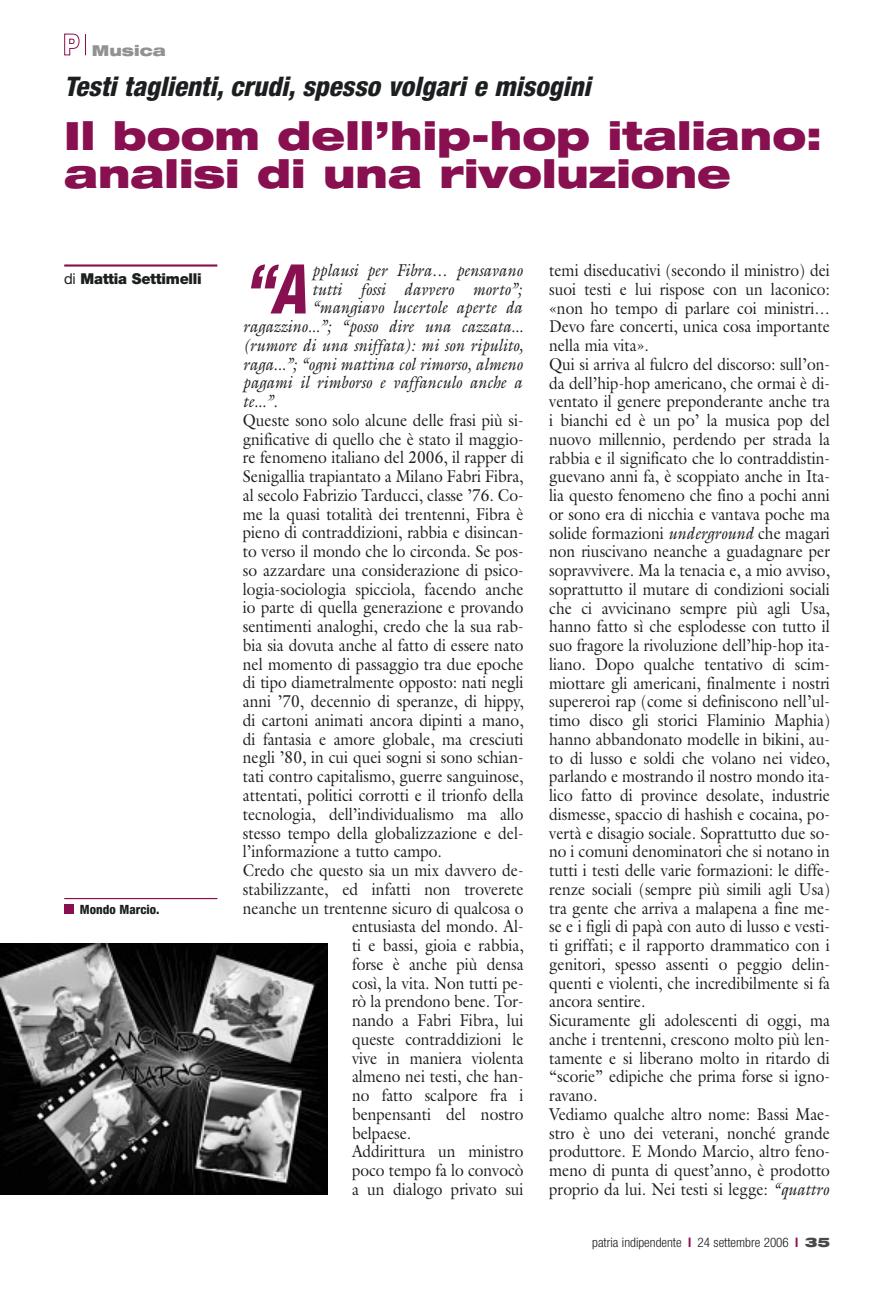
<style>
.page{position:relative;width:893px;height:1296px;background:#fff}
.page>*{position:absolute;margin:0;border:0;box-sizing:border-box;transform-origin:0 0}
.t1{font:italic 800 condensed 68.55px "Helvetica Neue";color:#880f50;scale:.9 1}
.t2{font:900 expanded 39px/37.5px "Helvetica Neue";color:#880f50}
.t3{font:italic 800 condensed 27px "Helvetica Neue";color:#1c1f20}
.t4{font:17.25px/18.8px "Galliard";color:#1c1f20;scale:.9 1}
.t5{font:italic 17.25px "Galliard";color:#1c1f20;scale:.9 1}
.t6{font:900 15px "Helvetica Neue";letter-spacing:-.02em;color:#1c1f20}
.t7{font:900 expanded 15px "Helvetica Neue";color:#909293}
.t8{font:300 condensed 13.2px "Helvetica Neue";color:#1c1f20}
.t9{font:800 condensed 12.75px "Helvetica Neue";color:#1c1f20}
.s1{font-weight:400}
.s2{font-style:italic}
.s3{font-weight:700;color:#880f50}
.s4{font-weight:900;font-stretch:expanded;color:#47494a}
</style>
<div class="page">
<svg style="left:64px;top:33px;width:22px;height:23px"></svg>
<img style="left:0;top:944px;width:328px;height:251px">
<hr style="left:64px;top:898px;width:153px;height:1px;background:#880f50">
<div style="left:64px;top:905px;width:9px;height:9px;background:#880f50"></div>
<hr style="left:64px;top:264px;width:153px;height:3px;background:#880f50">
<p class="t7" style="left:92px;top:45px;width:75px">Musica</p>
<h3 class="t3" style="left:64px;top:77px;width:528px">Testi taglienti, crudi, spesso volgari e misogini</h3>
<h2 class="t2" style="left:64px;top:121px;width:759px">Il boom dell’hip-hop italiano: analisi di una rivoluzione</h2>
<p class="t6" style="left:64px;top:273px;width:139px"><span class="s1">di</span> Mattia Settimelli</p>
<p class="t9" style="left:80px;top:905px;width:81px">Mondo Marcio.</p>
<h1 class="t1" style="left:243px;top:265px;width:71px">“A</h1>
<p class="t5" style="left:312px;top:264px;width:235px">pplausi per Fibra… pensavano</p>
<p class="t5" style="left:312px;top:282px;width:234px">tutti fossi davvero morto”;</p>
<p class="t5" style="left:312px;top:301px;width:235px">“mangiavo lucertole aperte da</p>
<p class="t5" style="left:243px;top:320px;width:313px">ragazzino...”; “posso dire una cazzata...</p>
<p class="t5" style="left:243px;top:339px;width:313px">(rumore di una sniffata): mi son ripulito,</p>
<p class="t5" style="left:243px;top:357px;width:312px">raga...”; “ogni mattina col rimorso, almeno</p>
<p class="t5" style="left:243px;top:376px;width:312px">pagami il rimborso e vaffanculo anche a</p>
<p class="t5" style="left:243px;top:395px;width:40px">te...”.</p>
<p class="t4" style="left:243px;top:413px;width:313px">Queste sono solo alcune delle frasi più si-</p>
<p class="t4" style="left:243px;top:431px;width:313px">gnificative di quello che è stato il maggio-</p>
<p class="t4" style="left:243px;top:450px;width:313px">re fenomeno italiano del 2006, il rapper di</p>
<p class="t4" style="left:243px;top:469px;width:313px">Senigallia trapiantato a Milano Fabri Fibra,</p>
<p class="t4" style="left:243px;top:488px;width:313px">al secolo Fabrizio Tarducci, classe ’76. Co-</p>
<p class="t4" style="left:243px;top:506px;width:313px">me la quasi totalità dei trentenni, Fibra è</p>
<p class="t4" style="left:243px;top:525px;width:313px">pieno di contraddizioni, rabbia e disincan-</p>
<p class="t4" style="left:243px;top:544px;width:313px">to verso il mondo che lo circonda. Se pos-</p>
<p class="t4" style="left:243px;top:563px;width:313px">so azzardare una considerazione di psico-</p>
<p class="t4" style="left:243px;top:581px;width:313px">logia-sociologia spicciola, facendo anche</p>
<p class="t4" style="left:243px;top:600px;width:313px">io parte di quella generazione e provando</p>
<p class="t4" style="left:243px;top:619px;width:313px">sentimenti analoghi, credo che la sua rab-</p>
<p class="t4" style="left:243px;top:638px;width:313px">bia sia dovuta anche al fatto di essere nato</p>
<p class="t4" style="left:243px;top:656px;width:313px">nel momento di passaggio tra due epoche</p>
<p class="t4" style="left:243px;top:675px;width:313px">di tipo diametralmente opposto: nati negli</p>
<p class="t4" style="left:243px;top:694px;width:313px">anni ’70, decennio di speranze, di hippy,</p>
<p class="t4" style="left:243px;top:713px;width:313px">di cartoni animati ancora dipinti a mano,</p>
<p class="t4" style="left:243px;top:731px;width:313px">di fantasia e amore globale, ma cresciuti</p>
<p class="t4" style="left:243px;top:750px;width:313px">negli ’80, in cui quei sogni si sono schian-</p>
<p class="t4" style="left:243px;top:769px;width:313px">tati contro capitalismo, guerre sanguinose,</p>
<p class="t4" style="left:243px;top:788px;width:313px">attentati, politici corrotti e il trionfo della</p>
<p class="t4" style="left:243px;top:806px;width:313px">tecnologia, dell’individualismo ma allo</p>
<p class="t4" style="left:243px;top:825px;width:313px">stesso tempo della globalizzazione e del-</p>
<p class="t4" style="left:243px;top:844px;width:223px">l’informazione a tutto campo.</p>
<p class="t4" style="left:243px;top:863px;width:313px">Credo che questo sia un mix davvero de-</p>
<p class="t4" style="left:243px;top:881px;width:313px">stabilizzante, ed infatti non troverete</p>
<p class="t4" style="left:243px;top:900px;width:313px">neanche un trentenne sicuro di qualcosa o</p>
<p class="t4" style="left:352px;top:919px;width:192px">entusiasta del mondo. Al-</p>
<p class="t4" style="left:352px;top:938px;width:192px">ti e bassi, gioia e rabbia,</p>
<p class="t4" style="left:352px;top:956px;width:192px">forse è anche più densa</p>
<p class="t4" style="left:352px;top:975px;width:192px">così, la vita. Non tutti pe-</p>
<p class="t4" style="left:352px;top:994px;width:192px">rò la prendono bene. Tor-</p>
<p class="t4" style="left:352px;top:1013px;width:192px">nando a Fabri Fibra, lui</p>
<p class="t4" style="left:352px;top:1031px;width:192px">queste contraddizioni le</p>
<p class="t4" style="left:352px;top:1050px;width:192px">vive in maniera violenta</p>
<p class="t4" style="left:352px;top:1069px;width:192px">almeno nei testi, che han-</p>
<p class="t4" style="left:352px;top:1088px;width:192px">no fatto scalpore fra i</p>
<p class="t4" style="left:352px;top:1106px;width:192px">benpensanti del nostro</p>
<p class="t4" style="left:352px;top:1125px;width:67px">belpaese.</p>
<p class="t4" style="left:352px;top:1144px;width:192px">Addirittura un ministro</p>
<p class="t4" style="left:352px;top:1163px;width:192px">poco tempo fa lo convocò</p>
<p class="t4" style="left:352px;top:1181px;width:192px">a un dialogo privato sui</p>
<p class="t4" style="left:549px;top:263px;width:313px">temi diseducativi (secondo il ministro) dei suoi testi e lui rispose con un laconico: «non ho tempo di parlare coi ministri… Devo fare concerti, unica cosa importante nella mia vita».<br>Qui si arriva al fulcro del discorso: sull’on&shy;da dell’hip-hop americano, che ormai è di&shy;ventato il genere preponderante anche tra i bianchi ed è un po’ la musica pop del nuovo millennio, perdendo per strada la rabbia e il significato che lo contraddistin&shy;guevano anni fa, è scoppiato anche in Ita&shy;lia questo fenomeno che fino a pochi anni or sono era di nicchia e vantava poche ma solide formazioni <span class="s2">underground</span> che magari non riuscivano neanche a guadagnare per sopravvivere. Ma la tenacia e, a mio avviso, soprattutto il mutare di condizioni sociali che ci avvicinano sempre più agli Usa, hanno fatto sì che esplodesse con tutto il suo fragore la rivoluzione dell’hip-hop ita&shy;liano. Dopo qualche tentativo di scim&shy;miottare gli americani, finalmente i nostri supereroi rap (come si definiscono nell’ul&shy;timo disco gli storici Flaminio Maphia) hanno abbandonato modelle in bikini, au&shy;to di lusso e soldi che volano nei video, parlando e mostrando il nostro mondo ita&shy;lico fatto di province desolate, industrie dismesse, spaccio di hashish e cocaina, po&shy;vertà e disagio sociale. Soprattutto due so&shy;no i comuni denominatori che si notano in tutti i testi delle varie formazioni: le diffe&shy;renze sociali (sempre più simili agli Usa) tra gente che arriva a malapena a fine me&shy;se e i figli di papà con auto di lusso e vesti&shy;ti griffati; e il rapporto drammatico con i genitori, spesso assenti o peggio delin&shy;quenti e violenti, che incredibilmente si fa ancora sentire.<br>Sicuramente gli adolescenti di oggi, ma anche i trentenni, crescono molto più len&shy;tamente e si liberano molto in ritardo di “scorie” edipiche che prima forse si igno&shy;ravano.<br>Vediamo qualche altro nome: Bassi Mae&shy;stro è uno dei veterani, nonché grande produttore. E Mondo Marcio, altro feno&shy;meno di punta di quest’anno, è prodotto proprio da lui. Nei testi si legge: <span class="s2">“quattro</span></p>
<p class="t8" style="left:592px;top:1238px;width:239px">patria indipendente <span class="s3">l</span> 24 settembre 2006 <span class="s3">l</span> <span class="s4">35</span></p>
</div>
